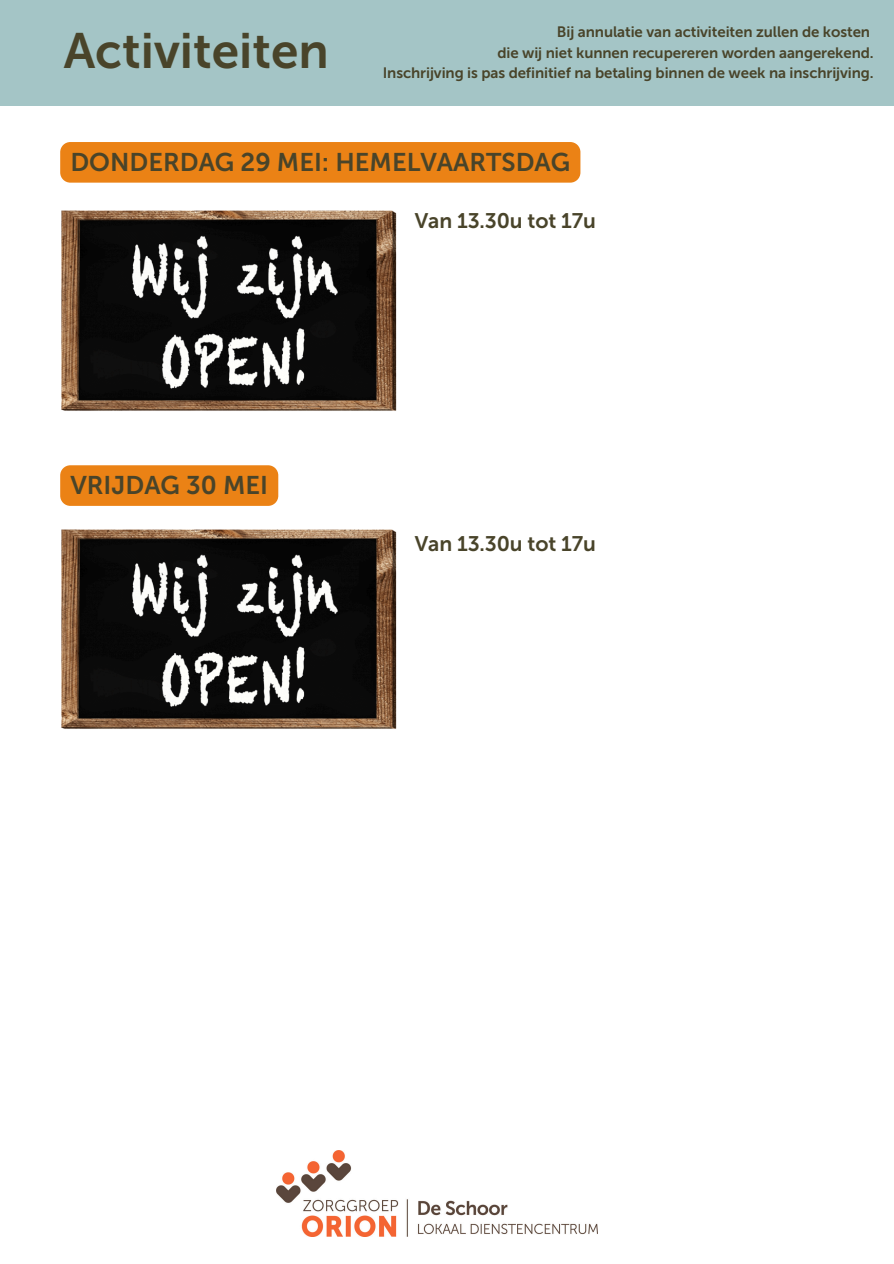
<style>
.page{position:relative;width:894px;height:1264px;background:#fff}
.page>*{position:absolute;margin:0;border:0;box-sizing:border-box;transform-origin:0 0}
.t1{font:49.5px "Museo Sans 700";color:#49442a}
.t2{font:25.5px "Museo Sans 700";color:#49442a}
.t3{font:21px "Museo Sans 700";letter-spacing:-.005em;color:#49442a}
.t4{font:15px "Museo Sans 700";letter-spacing:-.005em;color:#49442a}
</style>
<div class="page">
<div style="left:0;top:0;width:893px;height:105px;background:#a4c5c6"></div>
<img style="left:276px;top:1150px;width:321px;height:86px">
<img style="left:61px;top:210px;width:336px;height:201px">
<div style="left:60px;top:142px;width:520px;height:41px;background:#eb8215"></div>
<div style="left:60px;top:465px;width:218px;height:41px;background:#eb8215"></div>
<img style="left:61px;top:529px;width:336px;height:200px">
<p class="t1" style="left:64px;top:21px;width:267px">Activiteiten</p>
<p class="t4" style="left:556px;top:23px;width:314px">Bij annulatie van activiteiten zullen de kosten</p>
<h2 class="t4" style="left:497px;top:43px;width:378px">die wij niet kunnen recupereren worden aangerekend.</h2>
<p class="t4" style="left:382px;top:64px;width:492px">Inschrijving is pas definitief na betaling binnen de week na inschrijving.</p>
<h3 class="t2" style="left:70px;top:147px;width:501px">DONDERDAG 29 MEI: HEMELVAARTSDAG</h3>
<p class="t2" style="left:70px;top:470px;width:199px">VRIJDAG 30 MEI</p>
<h2 class="t3" style="left:415px;top:208px;width:182px">Van 13.30u tot 17u</h2>
<h3 class="t3" style="left:415px;top:531px;width:182px">Van 13.30u tot 17u</h3>
</div>
